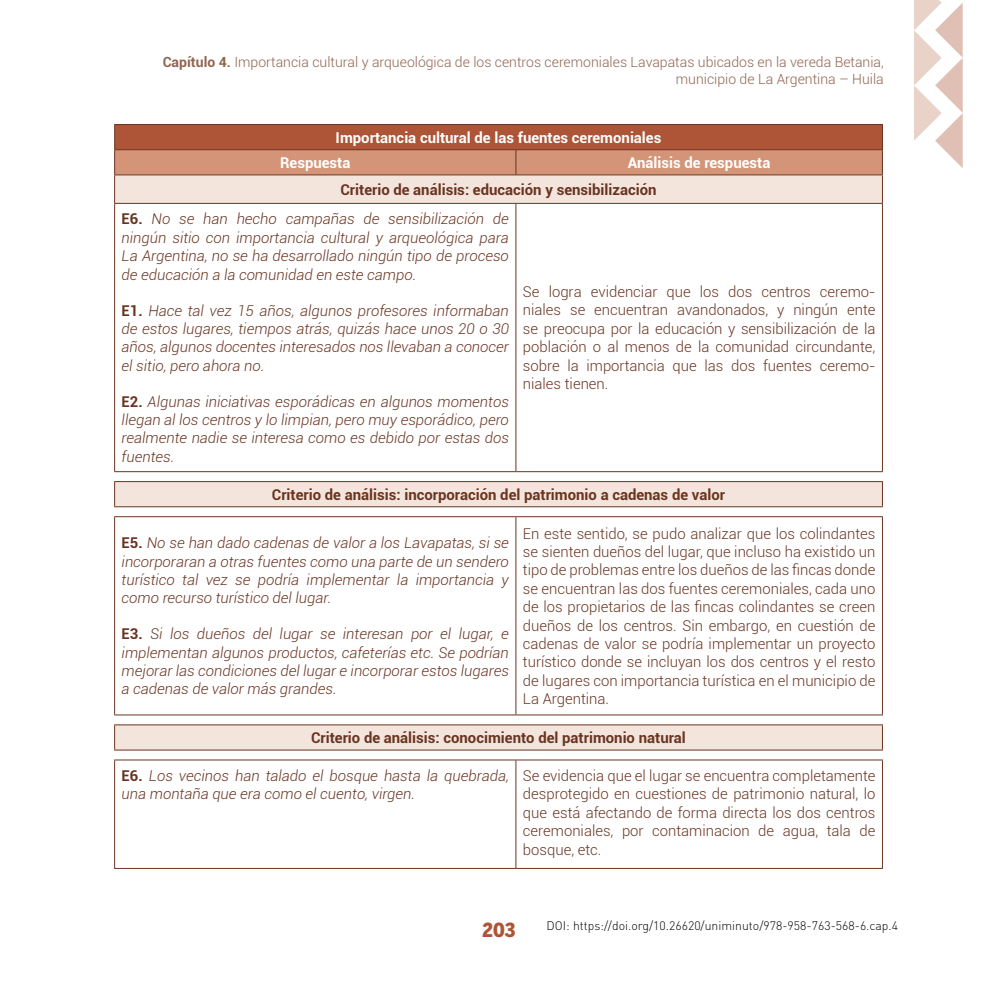
<style>
.page{position:relative;width:993px;height:993px;background:#fff}
.page>*{position:absolute;margin:0;border:0;box-sizing:border-box;transform-origin:0 0}
.t1{font:900 19.25px "Benton Sans Cond";color:#ad5536}
.t2{font:italic 300 14.88px/18.4px "Roboto";color:#693422;text-align:justify}
.t3{font:300 14.88px/18.4px "Roboto";color:#693422;text-align:justify}
.t4{font:700 14.88px/29.8px "Roboto";color:#693422}
.t5{font:700 14.88px/25.2px "Roboto";color:#fff}
.t6{font:300 14px/17.5px "Roboto";color:#916452;text-align:right}
.t7{font:300 12.25px "DIN Pro";color:#000}
.s1{font-weight:700}
.s2{font-weight:300;font-style:italic}
.s3{font-weight:700;font-style:normal}
</style>
<div class="page">
<svg style="left:914px;top:0;width:48px;height:168px"></svg>
<svg style="left:115px;top:204px;width:767px;height:545px"></svg>
<hr style="left:114px;top:203px;width:401px;height:1px;background:#693422">
<hr style="left:114px;top:204px;width:1px;height:267px;background:#693422">
<hr style="left:515px;top:203px;width:367px;height:1px;background:#693422">
<hr style="left:515px;top:204px;width:1px;height:267px;background:#693422">
<hr style="left:881px;top:204px;width:1px;height:267px;background:#693422">
<hr style="left:114px;top:471px;width:401px;height:1px;background:#693422">
<hr style="left:515px;top:471px;width:367px;height:1px;background:#693422">
<hr style="left:114px;top:481px;width:401px;height:1px;background:#693422">
<svg style="left:114px;top:482px;width:1px;height:24px"></svg>
<hr style="left:515px;top:481px;width:367px;height:1px;background:#693422">
<svg style="left:881px;top:482px;width:1px;height:24px"></svg>
<hr style="left:114px;top:506px;width:401px;height:1px;background:#693422">
<hr style="left:515px;top:506px;width:367px;height:1px;background:#693422">
<hr style="left:114px;top:516px;width:401px;height:1px;background:#693422">
<hr style="left:114px;top:517px;width:1px;height:197px;background:#693422">
<hr style="left:515px;top:516px;width:367px;height:1px;background:#693422">
<hr style="left:515px;top:517px;width:1px;height:197px;background:#693422">
<hr style="left:881px;top:517px;width:1px;height:197px;background:#693422">
<hr style="left:114px;top:714px;width:401px;height:1px;background:#693422">
<hr style="left:515px;top:714px;width:367px;height:1px;background:#693422">
<hr style="left:114px;top:724px;width:401px;height:1px;background:#693422">
<svg style="left:114px;top:725px;width:1px;height:24px"></svg>
<hr style="left:515px;top:724px;width:367px;height:1px;background:#693422">
<svg style="left:881px;top:725px;width:1px;height:24px"></svg>
<hr style="left:114px;top:749px;width:401px;height:1px;background:#693422">
<hr style="left:515px;top:749px;width:367px;height:1px;background:#693422">
<hr style="left:114px;top:759px;width:401px;height:1px;background:#693422">
<hr style="left:114px;top:760px;width:1px;height:107px;background:#693422">
<hr style="left:515px;top:759px;width:367px;height:1px;background:#693422">
<hr style="left:515px;top:760px;width:1px;height:107px;background:#693422">
<hr style="left:881px;top:760px;width:1px;height:107px;background:#693422">
<hr style="left:114px;top:867px;width:401px;height:1px;background:#693422">
<hr style="left:515px;top:867px;width:367px;height:1px;background:#693422">
<hr style="left:114px;top:124px;width:401px;height:1px;background:#693422">
<hr style="left:515px;top:124px;width:367px;height:1px;background:#693422">
<svg style="left:114px;top:125px;width:768px;height:78px;background:#d09a84"></svg>
<hr style="left:114px;top:174px;width:401px;height:1px;background:#693422">
<hr style="left:515px;top:174px;width:367px;height:1px;background:#693422">
<p class="t6" style="left:163px;top:52px;width:722px"><span class="s1">Capítulo 4.</span> Importancia cultural y arqueológica de los centros ceremoniales Lavapatas ubicados en la vereda Betania, municipio de La Argentina – Huila</p>
<p class="t5" style="left:280px;top:124px;width:382px;text-indent:56px">Importancia cultural de las fuentes ceremoniales<br>Respuesta</p>
<p class="t5" style="left:627px;top:149px;width:144px">Análisis de respuesta</p>
<p class="t4" style="left:122px;top:174px;width:536px;text-indent:219px">Criterio de análisis: educación y sensibilización<br>E6. <span class="s2">No se han hecho campañas de sensibilización de</span></p>
<p class="t2" style="left:122px;top:228px;width:388px">ningún sitio con importancia cultural y arqueológica para La Argentina, no se ha desarrollado ningún tipo de proceso de educación a la comunidad en este campo.</p>
<p class="t2" style="left:122px;top:300px;width:388px"><span class="s3">E1.</span> Hace tal vez 15 años, algunos profesores informaban de estos lugares, tiempos atrás, quizás hace unos 20 o 30 años, algunos docentes interesados nos llevaban a conocer el sitio, pero ahora no.</p>
<p class="t2" style="left:122px;top:391px;width:388px"><span class="s3">E2.</span> Algunas iniciativas esporádicas en algunos momentos llegan al los centros y lo limpian, pero muy esporádico, pero realmente nadie se interesa como es debido por estas dos fuentes.</p>
<p class="t3" style="left:522px;top:282px;width:354px">Se logra evidenciar que los dos centros ceremo&shy;niales se encuentran avandonados, y ningún ente se preocupa por la educación y sensibilización de la población o al menos de la comunidad circundante, sobre la importancia que las dos fuentes ceremo&shy;niales tienen.</p>
<p class="t4" style="left:272px;top:479px;width:454px">Criterio de análisis: incorporación del patrimonio a cadenas de valor</p>
<p class="t2" style="left:122px;top:533px;width:388px"><span class="s3">E5.</span> No se han dado cadenas de valor a los Lavapatas, si se incorporaran a otras fuentes como una parte de un sendero turístico tal vez se podría implementar la importancia y como recurso turístico del lugar.</p>
<p class="t2" style="left:122px;top:624px;width:388px"><span class="s3">E3.</span> Si los dueños del lugar se interesan por el lugar, e implementan algunos productos, cafeterías etc. Se podrían mejorar las condiciones del lugar e incorporar estos lugares a cadenas de valor más grandes.</p>
<p class="t3" style="left:522px;top:523px;width:354px">En este sentido, se pudo analizar que los colindantes se sienten dueños del lugar, que incluso ha existido un tipo de problemas entre los dueños de las fincas donde se encuentran las dos fuentes ceremoniales, cada uno de los propietarios de las fincas colindantes se creen dueños de los centros. Sin embargo, en cuestión de cadenas de valor se podría implementar un proyecto turístico donde se incluyan los dos centros y el resto de lugares con importancia turística en el municipio de La Argentina.</p>
<p class="t4" style="left:311px;top:722px;width:376px">Criterio de análisis: conocimiento del patrimonio natural</p>
<p class="t2" style="left:122px;top:765px;width:388px"><span class="s3">E6.</span> Los vecinos han talado el bosque hasta la quebrada, una montaña que era como el cuento, virgen.</p>
<p class="t3" style="left:522px;top:765px;width:354px">Se evidencia que el lugar se encuentra completamente desprotegido en cuestiones de patrimonio natural, lo que está afectando de forma directa los dos centros ceremoniales, por contaminacion de agua, tala de bosque, etc.</p>
<p class="t1" style="left:482px;top:918px;width:34px">203</p>
<p class="t7" style="left:546px;top:916px;width:353px">DOI: https://doi.org/10.26620/uniminuto/978-958-763-568-6.cap.4</p>
</div>
